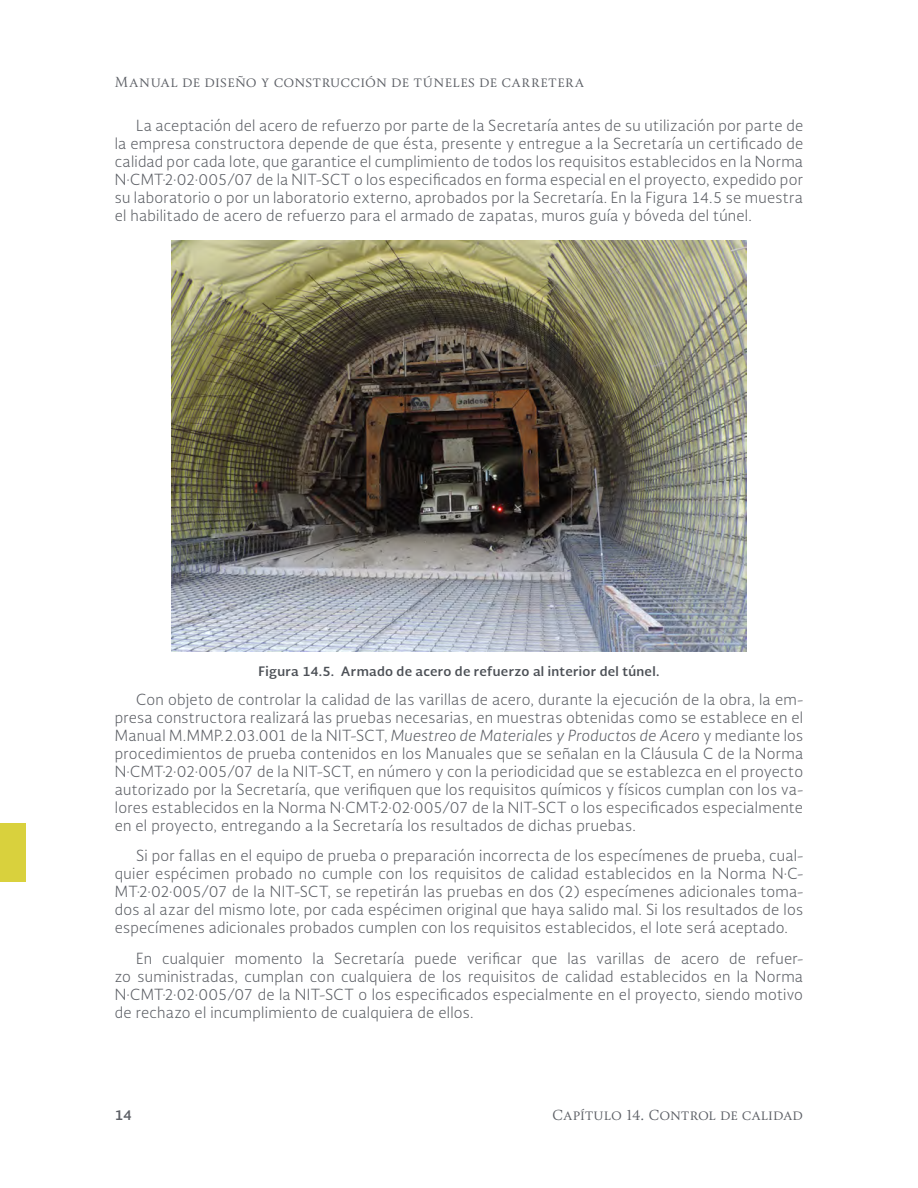
<style>
.page{position:relative;width:918px;height:1188px;background:#fff}
.page>*{position:absolute;margin:0;border:0;box-sizing:border-box;transform-origin:0 0}
.CONTENIDO{font:300 15px/18px "Soberana Sans";letter-spacing:.015em;color:#5c5f65;text-align:justify}
.t1{font:13.5px "Soberana Titular";letter-spacing:.02em;color:#5d6066}
.t2{font:13.5px "Soberana Titular";color:#5c5f65}
.t3{font:700 13.5px "Soberana Sans";color:#5c5f65}
.PIE_DE_FOTO{font:700 12.75px "Soberana Sans";letter-spacing:.025em;color:#4c5056}
.s1{font-style:italic}
</style>
<div class="page">
<div style="left:0;top:823px;width:26px;height:59px;background:#d9d13d"></div>
<img style="left:171px;top:241px;width:576px;height:411px">
<p class="t1" style="left:115px;top:73px;width:471px">Manual de diseño y construcción de túneles de carretera</p>
<p class="CONTENIDO" style="left:115px;top:116px;width:690px;text-indent:21px">La aceptación del acero de refuerzo por parte de la Secretaría antes de su utilización por parte de la empresa constructora depende de que ésta, presente y entregue a la Secretaría un certificado de calidad por cada lote, que garantice el cumplimiento de todos los requisitos establecidos en la Norma N·CMT·2·02·005/07 de la NIT-SCT o los especificados en forma especial en el proyecto, expedido por su laboratorio o por un laboratorio externo, aprobados por la Secretaría. En la Figura 14.5 se muestra el habilitado de acero de refuerzo para el armado de zapatas, muros guía y bóveda del túnel.</p>
<p class="PIE_DE_FOTO" style="left:259px;top:663px;width:402px">Figura 14.5. Armado de acero de refuerzo al interior del túnel.</p>
<p class="CONTENIDO" style="left:115px;top:690px;width:690px;text-indent:21px">Con objeto de controlar la calidad de las varillas de acero, durante la ejecución de la obra, la em&shy;presa constructora realizará las pruebas necesarias, en muestras obtenidas como se establece en el Manual M.MMP.2.03.001 de la NIT-SCT, <span class="s1">Muestreo de Materiales y Productos de Acero</span> y mediante los procedimientos de prueba contenidos en los Manuales que se señalan en la Cláusula C de la Norma N·CMT·2·02·005/07 de la NIT-SCT, en número y con la periodicidad que se establezca en el proyecto autorizado por la Secretaría, que verifiquen que los requisitos químicos y físicos cumplan con los va&shy;lores establecidos en la Norma N·CMT·2·02·005/07 de la NIT-SCT o los especificados especialmente en el proyecto, entregando a la Secretaría los resultados de dichas pruebas.</p>
<p class="CONTENIDO" style="left:115px;top:846px;width:690px;text-indent:21px">Si por fallas en el equipo de prueba o preparación incorrecta de los especímenes de prueba, cual&shy;quier espécimen probado no cumple con los requisitos de calidad establecidos en la Norma N·C-MT·2·02·005/07 de la NIT-SCT, se repetirán las pruebas en dos (2) especímenes adicionales toma&shy;dos al azar del mismo lote, por cada espécimen original que haya salido mal. Si los resultados de los especímenes adicionales probados cumplen con los requisitos establecidos, el lote será aceptado.</p>
<p class="CONTENIDO" style="left:115px;top:949px;width:690px;text-indent:21px">En cualquier momento la Secretaría puede verificar que las varillas de acero de refuer&shy;zo suministradas, cumplan con cualquiera de los requisitos de calidad establecidos en la Norma N·CMT·2·02·005/07 de la NIT-SCT o los especificados especialmente en el proyecto, siendo motivo de rechazo el incumplimiento de cualquiera de ellos.</p>
<p class="t3" style="left:115px;top:1106px;width:19px">14</p>
<p class="t2" style="left:552px;top:1106px;width:253px">Capítulo 14. Control de calidad</p>
</div>
